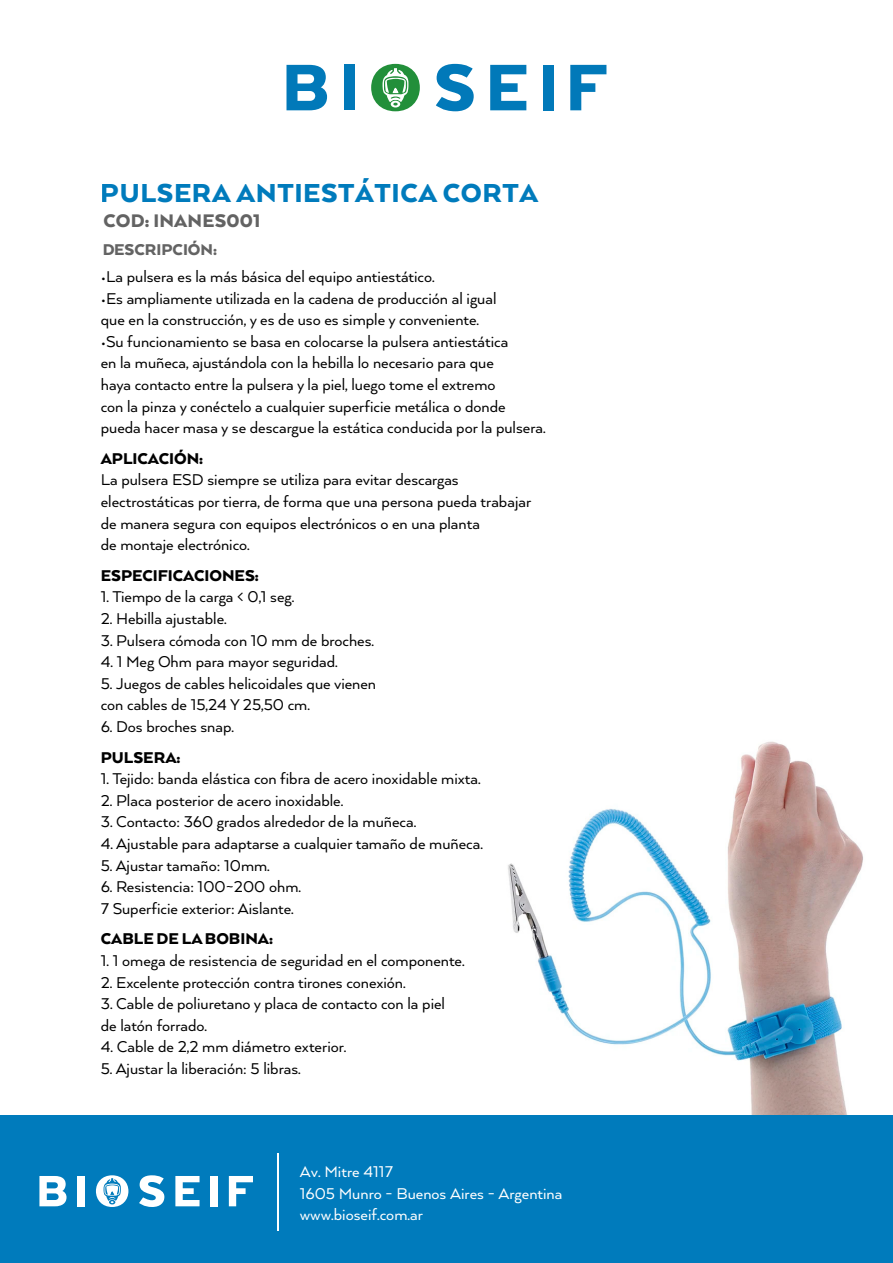
<style>
.page{position:relative;width:893px;height:1263px;background:#fff}
.page>*{position:absolute;margin:0;border:0;box-sizing:border-box;transform-origin:0 0}
.t1{font:900 30px "Arquitecta";letter-spacing:.02em;color:#007bbc}
.t2{font:900 21px "Arquitecta";letter-spacing:.01em;color:#636363}
.t3{font:18px/21.6px "Arquitecta";color:#000}
.t4{font:18px/21.6px "Arquitecta";color:#fff}
.t5{font:900 18px "Arquitecta";color:#000}
.t6{font:900 18px "Arquitecta";color:#636363}
</style>
<div class="page">
<img style="left:508px;top:741px;width:355px;height:374px">
<svg style="left:286px;top:65px;width:41px;height:45px"></svg>
<div style="left:344px;top:65px;width:11px;height:45px;background:#0179b9"></div>
<svg style="left:436px;top:64px;width:38px;height:47px"></svg>
<svg style="left:490px;top:65px;width:36px;height:45px"></svg>
<div style="left:543px;top:65px;width:11px;height:45px;background:#0179b9"></div>
<svg style="left:570px;top:65px;width:36px;height:45px"></svg>
<div style="left:371px;top:64px;width:49px;height:47px;background:#228f3a;border-radius:50%"></div>
<svg style="left:391px;top:101px;width:9px;height:7px"></svg>
<svg style="left:382px;top:68px;width:26px;height:38px"></svg>
<div style="left:0;top:1115px;width:893px;height:148px;background:#007bbc"></div>
<hr style="left:277px;top:1154px;width:2px;height:77px;background:#fff">
<svg style="left:39px;top:1176px;width:28px;height:30px"></svg>
<div style="left:78px;top:1176px;width:7px;height:30px;background:#fff"></div>
<svg style="left:139px;top:1175px;width:25px;height:32px"></svg>
<svg style="left:175px;top:1176px;width:25px;height:30px"></svg>
<div style="left:210px;top:1176px;width:8px;height:30px;background:#fff"></div>
<svg style="left:229px;top:1176px;width:24px;height:30px"></svg>
<div style="left:96px;top:1175px;width:32px;height:32px;background:#fff;border-radius:50%"></div>
<svg style="left:104px;top:1178px;width:17px;height:26px"></svg>
<h1 class="t1" style="left:101px;top:174px;width:439px">PULSERA ANTIESTÁTICA CORTA</h1>
<p class="t2" style="left:104px;top:207px;width:159px">COD: INANES001</p>
<p class="t6" style="left:102px;top:238px;width:116px">DESCRIPCIÓN:</p>
<p class="t3" style="left:101px;top:265px;width:335px">•La pulsera es la más básica del equipo antiestático.</p>
<p class="t3" style="left:101px;top:287px;width:397px">•Es ampliamente utilizada en la cadena de producción al igual que en la construcción, y es de uso es simple y conveniente.</p>
<p class="t3" style="left:101px;top:330px;width:446px">•Su funcionamiento se basa en colocarse la pulsera antiestática<br>en la muñeca, ajustándola con la hebilla lo necesario para que<br>haya contacto entre la pulsera y la piel, luego tome el extremo<br>con la pinza y conéctelo a cualquier superficie metálica o donde pueda hacer masa y se descargue la estática conducida por la pulsera.</p>
<p class="t5" style="left:101px;top:447px;width:104px">APLICACIÓN:</p>
<p class="t3" style="left:101px;top:468px;width:432px">La pulsera ESD siempre se utiliza para evitar descargas electrostáticas por tierra, de forma que una persona pueda trabajar de manera segura con equipos electrónicos o en una planta<br>de montaje electrónico.</p>
<p class="t5" style="left:101px;top:564px;width:160px">ESPECIFICACIONES:</p>
<p class="t3" style="left:101px;top:585px;width:195px">1. Tiempo de la carga &lt; 0,1 seg.</p>
<p class="t3" style="left:101px;top:607px;width:127px">2. Hebilla ajustable.</p>
<p class="t3" style="left:101px;top:629px;width:275px">3. Pulsera cómoda con 10 mm de broches.</p>
<p class="t3" style="left:101px;top:650px;width:238px">4. 1 Meg Ohm para mayor seguridad.</p>
<p class="t3" style="left:101px;top:672px;width:277px">5. Juegos de cables helicoidales que vienen con cables de 15,24 Y 25,50 cm.</p>
<p class="t3" style="left:101px;top:715px;width:135px">6. Dos broches snap.</p>
<p class="t5" style="left:101px;top:746px;width:81px">PULSERA:</p>
<p class="t3" style="left:101px;top:767px;width:381px">1. Tejido: banda elástica con fibra de acero inoxidable mixta.</p>
<p class="t3" style="left:101px;top:789px;width:244px">2. Placa posterior de acero inoxidable.</p>
<p class="t3" style="left:101px;top:810px;width:317px">3. Contacto: 360 grados alrededor de la muñeca.</p>
<p class="t3" style="left:101px;top:832px;width:384px">4. Ajustable para adaptarse a cualquier tamaño de muñeca.</p>
<p class="t3" style="left:101px;top:854px;width:171px">5. Ajustar tamaño: 10mm.</p>
<p class="t3" style="left:101px;top:875px;width:202px">6. Resistencia: 100~200 ohm.<br>7 Superficie exterior: Aislante.</p>
<p class="t5" style="left:101px;top:928px;width:174px">CABLE DE LA BOBINA:</p>
<p class="t3" style="left:101px;top:949px;width:365px">1. 1 omega de resistencia de seguridad en el componente.</p>
<p class="t3" style="left:101px;top:971px;width:306px">2. Excelente protección contra tirones conexión.</p>
<p class="t3" style="left:101px;top:992px;width:346px">3. Cable de poliuretano y placa de contacto con la piel de latón forrado.</p>
<p class="t3" style="left:101px;top:1035px;width:247px">4. Cable de 2,2 mm diámetro exterior.</p>
<p class="t3" style="left:101px;top:1057px;width:201px">5. Ajustar la liberación: 5 libras.</p>
<p class="t4" style="left:300px;top:1160px;width:264px">Av. Mitre 4117<br>1605 Munro - Buenos Aires - Argentina www.bioseif.com.ar</p>
</div>
